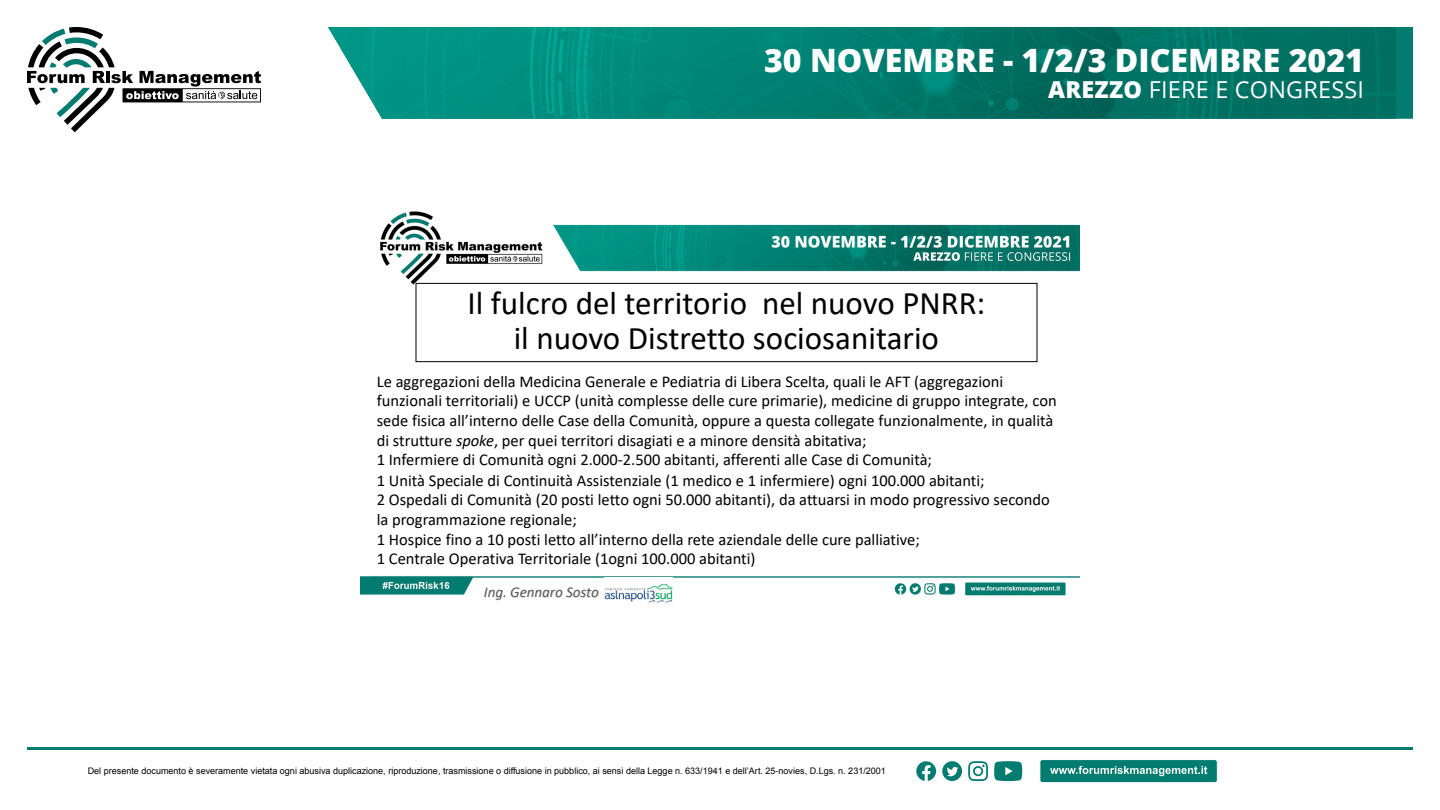
<style>
.page{position:relative;width:1440px;height:810px;background:#fff}
.page>*{position:absolute;margin:0;border:0;box-sizing:border-box;transform-origin:0 0}
.t1{font:33px/35.2px "Calibri";color:#000;text-align:center}
.t2{font:800 32.17px "Open Sans";color:#fff}
.t3{font:23.4px "Open Sans";letter-spacing:.01em;color:#fff}
.t4{font:16.5px/19.7px "Calibri";color:#000}
.t5{font:italic 15px "Calibri";color:#595959}
.t6{font:9px "Arial";color:#000}
.s1{font-weight:800}
.s2{font-style:italic}
</style>
<div class="page">
<svg style="left:27px;top:27px;width:234px;height:105px"></svg>
<img style="left:328px;top:27px;width:1068px;height:92px">
<div style="left:1040px;top:760px;width:177px;height:23px;background:#027c6f;border-radius:2px"></div>
<div style="left:1040px;top:759px;width:178px;height:24px;border:1px solid #fff;border-radius:2px"></div>
<svg style="left:1050px;top:766px;width:157px;height:10px"></svg>
<hr style="left:27px;top:747px;width:1386px;height:3px;background:#027c6f">
<svg style="left:968px;top:761px;width:20px;height:20px"></svg>
<svg style="left:994px;top:761px;width:28px;height:20px"></svg>
<svg style="left:916px;top:761px;width:20px;height:20px"></svg>
<svg style="left:942px;top:761px;width:20px;height:20px"></svg>
<img style="left:360px;top:211px;width:720px;height:385px">
<div style="left:416px;top:283px;width:621px;height:79px;background:#fff"></div>
<div style="left:416px;top:283px;width:621px;height:79px;border:1px solid #000"></div>
<img style="left:474px;top:578px;width:130px;height:23px">
<img style="left:604px;top:578px;width:69px;height:25px">
<h2 class="t2" style="left:764px;top:36px;width:602px">30 NOVEMBRE - 1/2/3 DICEMBRE 2021</h2>
<h3 class="t3" style="left:1048px;top:74px;width:317px"><span class="s1">AREZZO</span> FIERE E CONGRESSI</h3>
<h1 class="t1" style="left:468px;top:285px;width:519px">Il fulcro del territorio nel nuovo PNRR: il nuovo Distretto sociosanitario</h1>
<p class="t4" style="left:377px;top:371px;width:681px">Le aggregazioni della Medicina Generale e Pediatria di Libera Scelta, quali le AFT (aggregazioni funzionali territoriali) e UCCP (unità complesse delle cure primarie), medicine di gruppo integrate, con sede fisica all’interno delle Case della Comunità, oppure a questa collegate funzionalmente, in qualità di strutture <span class="s2">spoke</span>, per quei territori disagiati e a minore densità abitativa;<br>1 Infermiere di Comunità ogni 2.000-2.500 abitanti, afferenti alle Case di Comunità;<br>1 Unità Speciale di Continuità Assistenziale (1 medico e 1 infermiere) ogni 100.000 abitanti;<br>2 Ospedali di Comunità (20 posti letto ogni 50.000 abitanti), da attuarsi in modo progressivo secondo la programmazione regionale;<br>1 Hospice fino a 10 posti letto all’interno della rete aziendale delle cure palliative;<br>1 Centrale Operativa Territoriale (1ogni 100.000 abitanti)</p>
<p class="t5" style="left:484px;top:581px;width:116px">Ing. Gennaro Sosto</p>
<p class="t6" style="left:88px;top:765px;width:800px">Del presente documento è severamente vietata ogni abusiva duplicazione, riproduzione, trasmissione o diffusione in pubblico, ai sensi della Legge n. 633/1941 e dell’Art. 25-novies, D.Lgs. n. 231/2001</p>
</div>
